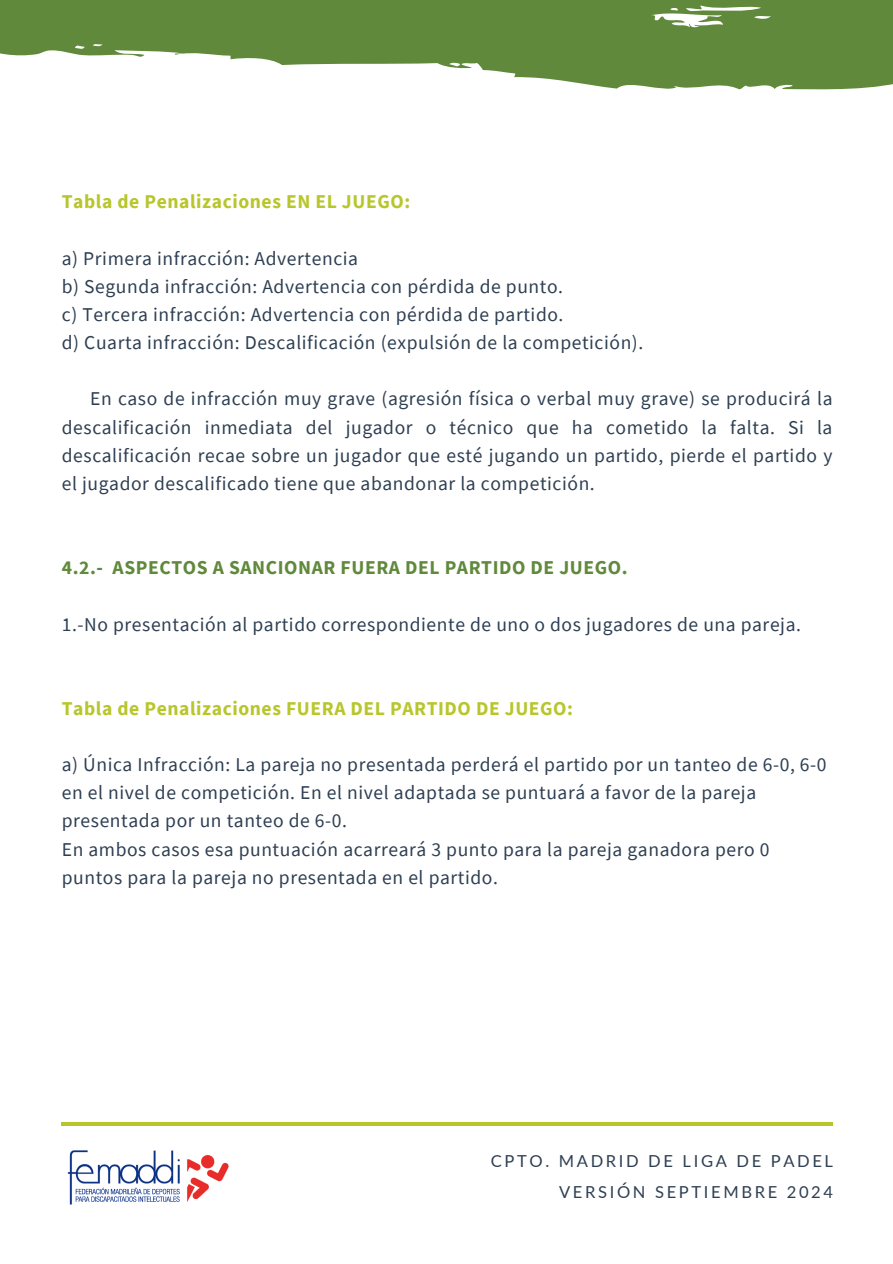
<style>
.page{position:relative;width:893px;height:1264px;background:#fff}
.page>*{position:absolute;margin:0;border:0;box-sizing:border-box;transform-origin:0 0}
.t1{font:19.5px/28.2px "Source Sans Pro";letter-spacing:.03em;color:#2e3f52}
.t2{font:700 19.5px "Source Sans Pro";letter-spacing:.03em;color:#b8c62c}
.t3{font:700 19.5px "Source Sans Pro";letter-spacing:.03em;color:#60893b}
.t4{font:16.5px "Lato";letter-spacing:.16em;color:#2e3f52}
</style>
<div class="page">
<hr style="left:62px;top:1122px;width:770px;height:3px;background:#b8c62c">
<img style="left:67px;top:1150px;width:162px;height:55px">
<svg style="left:0;top:0;width:892px;height:89px;fill:#60893b"></svg>
<p class="t2" style="left:62px;top:189px;width:350px">Tabla de Penalizaciones EN EL JUEGO:</p>
<h2 class="t1" style="left:62px;top:244px;width:583px">a) Primera infracción: Advertencia<br>b) Segunda infracción: Advertencia con pérdida de punto.<br>c) Tercera infracción: Advertencia con pérdida de partido.<br>d) Cuarta infracción: Descalificación (expulsión de la competición).</h2>
<h3 class="t1" style="left:62px;top:384px;width:772px;text-align:justify;text-indent:28px">En caso de infracción muy grave (agresión física o verbal muy grave) se producirá la descalificación inmediata del jugador o técnico que ha cometido la falta. Si la descalificación recae sobre un jugador que esté jugando un partido, pierde el partido y el jugador descalificado tiene que abandonar la competición.</h3>
<h3 class="t3" style="left:62px;top:555px;width:567px">4.2.- ASPECTOS A SANCIONAR FUERA DEL PARTIDO DE JUEGO.</h3>
<h1 class="t1" style="left:62px;top:609px;width:740px">1.-No presentación al partido correspondiente de uno o dos jugadores de una pareja.</h1>
<h3 class="t2" style="left:62px;top:695px;width:512px">Tabla de Penalizaciones FUERA DEL PARTIDO DE JUEGO:</h3>
<h2 class="t1" style="left:62px;top:750px;width:766px">a) Única Infracción: La pareja no presentada perderá el partido por un tanteo de 6-0, 6-0 en el nivel de competición. En el nivel adaptada se puntuará a favor de la pareja presentada por un tanteo de 6-0.<br>En ambos casos esa puntuación acarreará 3 punto para la pareja ganadora pero 0 puntos para la pareja no presentada en el partido.</h2>
<p class="t4" style="left:491px;top:1150px;width:344px">CPTO. MADRID DE LIGA DE PADEL</p>
<p class="t4" style="left:559px;top:1181px;width:275px">VERSIÓN SEPTIEMBRE 2024</p>
</div>
